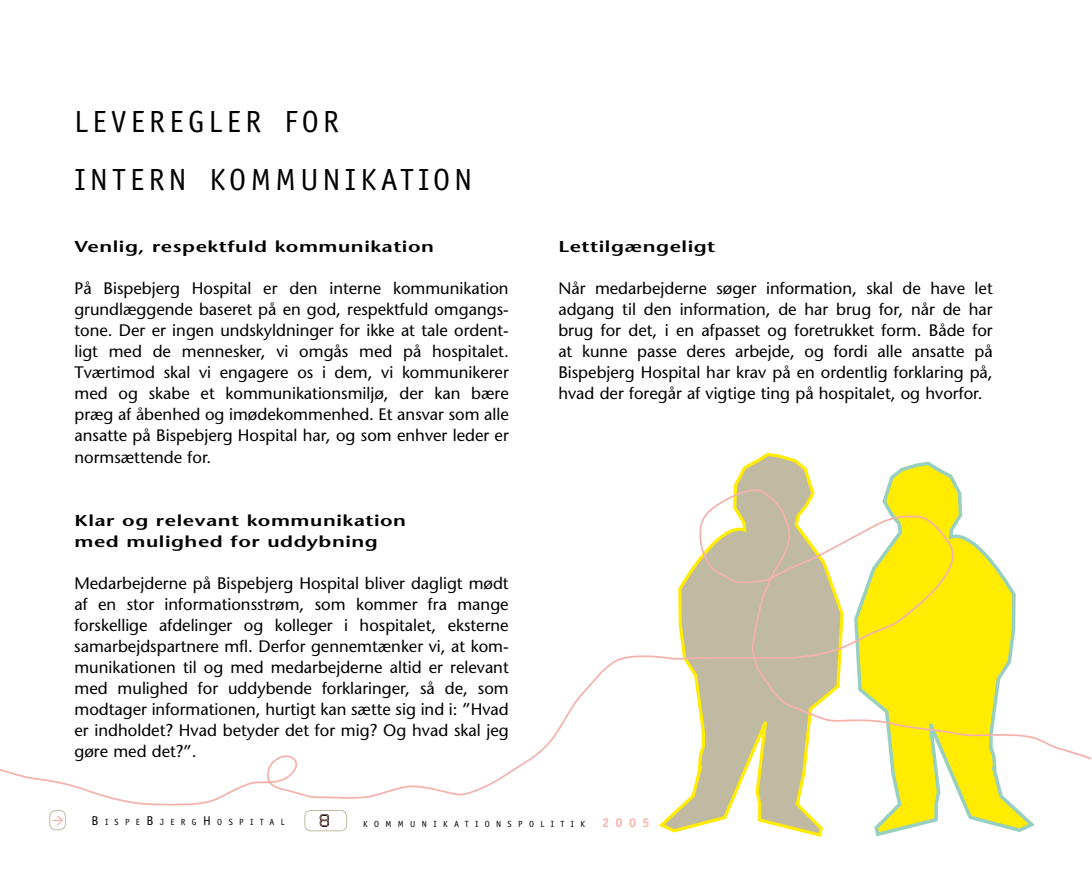
<style>
.page{position:relative;width:1092px;height:869px;background:#fff}
.page>*{position:absolute;margin:0;border:0;box-sizing:border-box;transform-origin:0 0}
.t1{font:30.62px/57.8px "Officina Sans";letter-spacing:.145em;color:#000}
.t2{font:16.62px/21px "Stone Sans";color:#000;text-align:justify}
.t3{font:300 15.92px "Digital";color:#f5b2ac}
.t4{font:600 15.75px/21px "Stone Sans";letter-spacing:.025em;color:#000;scale:1.32 1}
.t5{font:700 12.78px "Officina Sans";color:#f5b2ac}
.t6{font:8.92px "Officina Sans";letter-spacing:.715em;color:#000}
.s1{font-size:12.78px}
</style>
<div class="page">
<svg style="left:887px;top:461px;width:71px;height:25px"></svg>
<svg style="left:734px;top:452px;width:79px;height:34px"></svg>
<svg style="left:0;top:486px;width:1090px;height:351px"></svg>
<svg style="left:53px;top:815px;width:10px;height:9px"></svg>
<h1 class="t1" style="left:74px;top:93px;width:399px">LEVEREGLER FOR<br>INTERN KOMMUNIKATION</h1>
<p class="t4" style="left:74px;top:236px;width:274px">Venlig, respektfuld kommunikation</p>
<p class="t2" style="left:74px;top:278px;width:436px">På Bispebjerg Hospital er den interne kommunikation grundlæggende baseret på en god, respektfuld omgangs&shy;tone. Der er ingen undskyldninger for ikke at tale ordent&shy;ligt med de mennesker, vi omgås med på hospitalet.<br>Tværtimod skal vi engagere os i dem, vi kommunikerer med og skabe et kommunikationsmiljø, der kan bære præg af åbenhed og imødekommenhed. Et ansvar som alle ansatte på Bispebjerg Hospital har, og som enhver leder er normsættende for.</p>
<p class="t4" style="left:74px;top:509px;width:253px">Klar og relevant kommunikation med mulighed for uddybning</p>
<p class="t2" style="left:74px;top:572px;width:436px">Medarbejderne på Bispebjerg Hospital bliver dagligt mødt af en stor informationsstrøm, som kommer fra mange forskellige afdelinger og kolleger i hospitalet, eksterne samarbejdspartnere mfl. Derfor gennemtænker vi, at kom&shy;munikationen til og med medarbejderne altid er relevant med mulighed for uddybende forklaringer, så de, som modtager informationen, hurtigt kan sætte sig ind i: ”Hvad er indholdet? Hvad betyder det for mig? Og hvad skal jeg gøre med det?”.</p>
<p class="t4" style="left:558px;top:236px;width:120px">Lettilgængeligt</p>
<p class="t2" style="left:558px;top:278px;width:436px">Når medarbejderne søger information, skal de have let adgang til den information, de har brug for, når de har brug for det, i en afpasset og foretrukket form. Både for at kunne passe deres arbejde, og fordi alle ansatte på Bispebjerg Hospital har krav på en ordentlig forklaring på, hvad der foregår af vigtige ting på hospitalet, og hvorfor.</p>
<p class="t6" style="left:92px;top:816px;width:195px"><span class="s1">B</span>ISPE<span class="s1">B</span>JERG<span class="s1">H</span>OSPITAL</p>
<p class="t3" style="left:319px;top:810px;width:12px">8</p>
<p class="t6" style="left:363px;top:818px;width:223px">KOMMUNIKATIONSPOLITIK</p>
<p class="t5" style="left:602px;top:814px;width:49px">2005</p>
</div>
